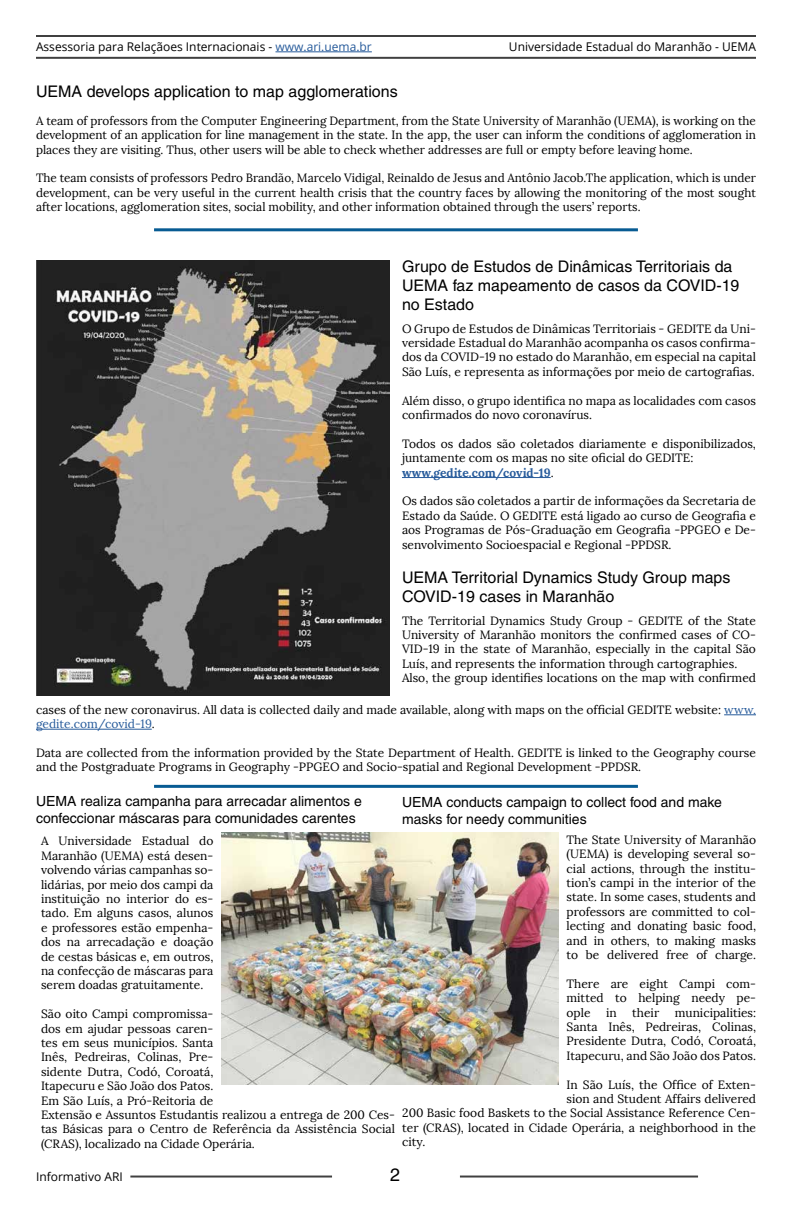
<style>
.page{position:relative;width:792px;height:1224px;background:#fff}
.page>*{position:absolute;margin:0;border:0;box-sizing:border-box;transform-origin:0 0}
.t1{font:18px "Helvetica";color:#000}
.t2{font:16px/19.2px "Helvetica";color:#000}
.t3{font:14px/16.8px "Helvetica";color:#000}
.t4{font:12px/14.4px "Lora";color:#000;text-align:justify}
.t5{font:12px "Open Sans";color:#000}
.s1{color:#275b9b}
.s2{font-weight:700;color:#275b9b}
</style>
<div class="page">
<hr style="left:154px;top:228px;width:484px;height:3px;background:#075b93">
<img style="left:36px;top:260px;width:354px;height:435px">
<hr style="left:402px;top:477px;width:149px;height:1px;background:#275b9b">
<hr style="left:724px;top:715px;width:32px;height:1px;background:#275b9b">
<hr style="left:36px;top:729px;width:116px;height:1px;background:#275b9b">
<hr style="left:154px;top:785px;width:484px;height:3px;background:#075b93">
<img style="left:222px;top:832px;width:336px;height:253px">
<hr style="left:130px;top:1176px;width:202px;height:2px;background:#000">
<hr style="left:460px;top:1176px;width:238px;height:2px;background:#000">
<hr style="left:36px;top:35px;width:720px;height:2px;background:#000">
<hr style="left:36px;top:57px;width:720px;height:2px;background:#000">
<hr style="left:275px;top:52px;width:97px;height:1px;background:#275b9b">
<p class="t5" style="left:36px;top:38px;width:337px">Assessoria para Relaçãoes Internacionais - <span class="s1">www.ari.uema.br</span></p>
<p class="t5" style="left:509px;top:38px;width:249px">Universidade Estadual do Maranhão - UEMA</p>
<h2 class="t2" style="left:36px;top:81px;width:363px">UEMA develops application to map agglomerations</h2>
<p class="t4" style="left:36px;top:113px;width:721px">A team of professors from the Computer Engineering Department, from the State University of Maranhão (UEMA), is working on the development of an application for line management in the state. In the app, the user can inform the conditions of agglomeration in places they are visiting. Thus, other users will be able to check whether addresses are full or empty before leaving home.</p>
<p class="t4" style="left:36px;top:171px;width:721px">The team consists of professors Pedro Brandão, Marcelo Vidigal, Reinaldo de Jesus and Antônio Jacob.The application, which is under development, can be very useful in the current health crisis that the country faces by allowing the monitoring of the most sought after locations, agglomeration sites, social mobility, and other information obtained through the users’ reports.</p>
<h2 class="t2" style="left:402px;top:256px;width:339px">Grupo de Estudos de Dinâmicas Territoriais da<br>UEMA faz mapeamento de casos da COVID-19 no Estado</h2>
<p class="t4" style="left:402px;top:321px;width:356px">O Grupo de Estudos de Dinâmicas Territoriais - GEDITE da Uni&shy;versidade Estadual do Maranhão acompanha os casos confirma&shy;dos da COVID-19 no estado do Maranhão, em especial na capital São Luís, e representa as informações por meio de cartografias.</p>
<p class="t4" style="left:402px;top:393px;width:356px">Além disso, o grupo identifica no mapa as localidades com casos confirmados do novo coronavírus.</p>
<p class="t4" style="left:402px;top:436px;width:356px;text-align:left">Todos os dados são coletados diariamente e disponibilizados, juntamente com os mapas no site oficial do GEDITE: <span class="s2">www.gedite.com/covid-19</span>.</p>
<p class="t4" style="left:402px;top:494px;width:356px">Os dados são coletados a partir de informações da Secretaria de Estado da Saúde. O GEDITE está ligado ao curso de Geografia e aos Programas de Pós-Graduação em Geografia -PPGEO e De&shy;senvolvimento Socioespacial e Regional -PPDSR.</p>
<h2 class="t2" style="left:402px;top:568px;width:330px">UEMA Territorial Dynamics Study Group maps<br>COVID-19 cases in Maranhão</h2>
<p class="t4" style="left:402px;top:613px;width:356px;text-align:left">The Territorial Dynamics Study Group - GEDITE of the State University of Maranhão monitors the confirmed cases of CO-VID-19 in the state of Maranhão, especially in the capital São Luís, and represents the information through cartographies.<br>Also, the group identifies locations on the map with confirmed</p>
<p class="t4" style="left:36px;top:703px;width:722px">cases of the new coronavirus. All data is collected daily and made available, along with maps on the official GEDITE website: <span class="s1">www. gedite.com/covid-19</span>.</p>
<p class="t4" style="left:36px;top:746px;width:721px">Data are collected from the information provided by the State Department of Health. GEDITE is linked to the Geography course and the Postgraduate Programs in Geography -PPGEO and Socio-spatial and Regional Development -PPDSR.</p>
<p class="t3" style="left:36px;top:793px;width:327px">UEMA realiza campanha para arrecadar alimentos e confeccionar máscaras para comunidades carentes</p>
<p class="t4" style="left:41px;top:834px;width:174px">A Universidade Estadual do Maranhão (UEMA) está desen&shy;volvendo várias campanhas so&shy;lidárias, por meio dos campi da instituição no interior do es&shy;tado. Em alguns casos, alunos e professores estão empenha&shy;dos na arrecadação e doação de cestas básicas e, em outros, na confecção de máscaras para serem doadas gratuitamente.</p>
<p class="t4" style="left:41px;top:1007px;width:356px;text-align:left">São oito Campi compromissa-<br>dos em ajudar pessoas caren-<br>tes em seus municípios. Santa<br>Inês, Pedreiras, Colinas, Pre-<br>sidente Dutra, Codó, Coroatá,<br>Itapecuru e São João dos Patos.<br>Em São Luís, a Pró-Reitoria de<br>Extensão e Assuntos Estudantis realizou a entrega de 200 Ces&shy;tas Básicas para o Centro de Referência da Assistência Social (CRAS), localizado na Cidade Operária.</p>
<p class="t3" style="left:402px;top:793px;width:321px">UEMA conducts campaign to collect food and make masks for needy communities</p>
<p class="t4" style="left:567px;top:832px;width:191px">The State University of Maranhão (UEMA) is developing several so&shy;cial actions, through the institu&shy;tion’s campi in the interior of the state. In some cases, students and professors are committed to col&shy;lecting and donating basic food, and in others, to making masks to be delivered free of charge.</p>
<p class="t4" style="left:567px;top:976px;width:191px">There are eight Campi com&shy;mitted to helping needy pe&shy;ople</p>
<p class="t4" style="left:567px;top:1005px;width:191px;text-indent:108px">municipalities:<br>Santa Inês, Pedreiras, Colinas, Presidente Dutra, Codó, Coroatá, Itapecuru, and São João dos Patos.</p>
<p class="t4" style="left:567px;top:1077px;width:191px">In São Luís, the Office of Exten-</p>
<p class="t4" style="left:567px;top:1092px;width:191px">sion and Student Affairs delivered</p>
<p class="t4" style="left:402px;top:1106px;width:355px">200 Basic food Baskets to the Social Assistance Reference Cen-</p>
<p class="t4" style="left:402px;top:1120px;width:355px">ter (CRAS), located in Cidade Operária, a neighborhood in the</p>
<p class="t4" style="left:402px;top:1135px;width:25px">city.</p>
<p class="t4" style="left:606px;top:1005px;width:12px">in</p>
<p class="t4" style="left:632px;top:1005px;width:28px">their</p>
<p class="t5" style="left:36px;top:1169px;width:88px">Informativo ARI</p>
<h1 class="t1" style="left:390px;top:1164px;width:12px">2</h1>
</div>
